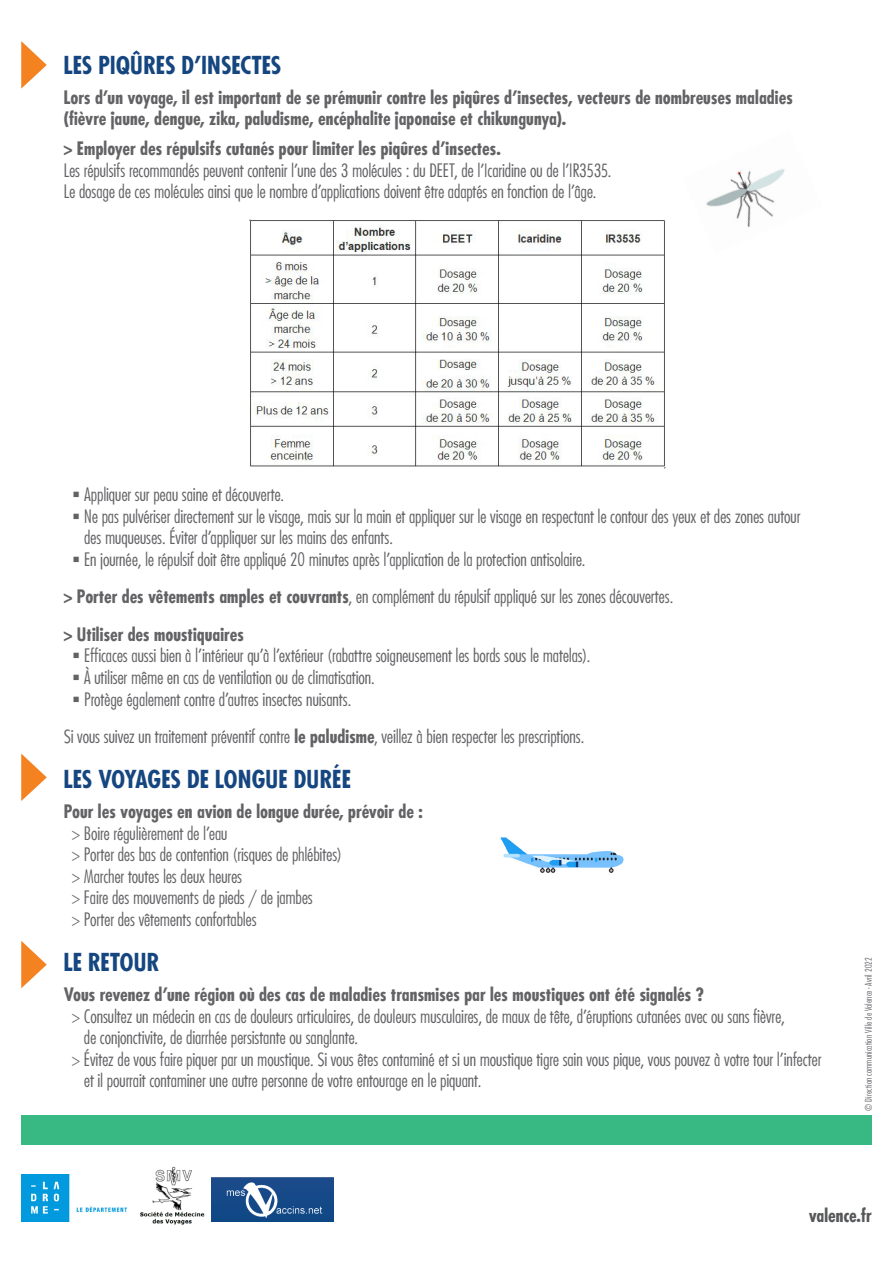
<style>
.page{position:relative;width:893px;height:1263px;background:#fff}
.page>*{position:absolute;margin:0;border:0;box-sizing:border-box;transform-origin:0 0}
.t1{font:700 condensed 24px "Futura";color:#154680}
.t2{font:300 condensed 18px/21.6px "Futura";letter-spacing:-.005em;color:#636366}
.t3{font:700 condensed 18px/21.6px "Futura";color:#636366}
.t4{font:700 condensed 18px "Futura";color:#57585a}
.t5{font:300 condensed 9px "Futura";letter-spacing:.02em;color:#63656a}
.s1{font-weight:700}
</style>
<div class="page">
<img style="left:706px;top:169px;width:79px;height:58px">
<div style="left:21px;top:1115px;width:851px;height:30px;background:#38b983"></div>
<svg style="left:21px;top:41px;width:26px;height:48px"></svg>
<svg style="left:21px;top:753px;width:26px;height:48px"></svg>
<svg style="left:21px;top:941px;width:26px;height:47px"></svg>
<img style="left:21px;top:1174px;width:107px;height:48px">
<img style="left:139px;top:1166px;width:66px;height:59px">
<img style="left:212px;top:1178px;width:122px;height:44px">
<img style="left:500px;top:837px;width:124px;height:36px">
<img style="left:249px;top:219px;width:416px;height:249px">
<h1 class="t1" style="left:64px;top:49px;width:219px">LES PIQÛRES D’INSECTES</h1>
<p class="t3" style="left:64px;top:86px;width:730px">Lors d’un voyage, il est important de se prémunir contre les piqûres d’insectes, vecteurs de nombreuses maladies (fièvre jaune, dengue, zika, paludisme, encéphalite japonaise et chikungunya).</p>
<p class="t3" style="left:64px;top:138px;width:438px">&gt; Employer des répulsifs cutanés pour limiter les piqûres d’insectes.</p>
<p class="t2" style="left:64px;top:159px;width:549px">Les répulsifs recommandés peuvent contenir l’une des 3 molécules : du DEET, de l’Icaridine ou de l’IR3535.<br>Le dosage de ces molécules ainsi que le nombre d’applications doivent être adaptés en fonction de l’âge.</p>
<p class="t2" style="left:72px;top:483px;width:214px">▪ Appliquer sur peau saine et découverte.</p>
<p class="t2" style="left:84px;top:505px;width:718px;text-indent:-12px">▪ Ne pas pulvériser directement sur le visage, mais sur la main et appliquer sur le visage en respectant le contour des yeux et des zones autour des muqueuses. Éviter d’appliquer sur les mains des enfants.</p>
<p class="t2" style="left:64px;top:540px;width:611px;line-height:37.5px;text-indent:8px">▪ En journée, le répulsif doit être appliqué 20 minutes après l’application de la protection antisolaire.<br><span class="s1">&gt; Porter des vêtements amples et couvrants</span>, en complément du répulsif appliqué sur les zones découvertes. <span class="s1">&gt; Utiliser des moustiquaires</span></p>
<p class="t2" style="left:72px;top:645px;width:520px">▪ Efficaces aussi bien à l’intérieur qu’à l’extérieur (rabattre soigneusement les bords sous le matelas).</p>
<p class="t2" style="left:72px;top:666px;width:304px">▪ À utiliser même en cas de ventilation ou de climatisation.</p>
<p class="t2" style="left:64px;top:680px;width:522px;line-height:37.5px;text-indent:8px">▪ Protège également contre d’autres insectes nuisants.<br>Si vous suivez un traitement préventif contre <span class="s1">le paludisme</span>, veillez à bien respecter les prescriptions.</p>
<h1 class="t1" style="left:64px;top:763px;width:289px">LES VOYAGES DE LONGUE DURÉE</h1>
<p class="t3" style="left:64px;top:800px;width:360px">Pour les voyages en avion de longue durée, prévoir de :</p>
<p class="t2" style="left:72px;top:822px;width:271px">&gt; Boire régulièrement de l’eau<br>&gt; Porter des bas de contention (risques de phlébites) &gt; Marcher toutes les deux heures<br>&gt; Faire des mouvements de pieds / de jambes<br>&gt; Porter des vêtements confortables</p>
<h1 class="t1" style="left:64px;top:946px;width:97px">LE RETOUR</h1>
<p class="t3" style="left:64px;top:983px;width:642px">Vous revenez d’une région où des cas de maladies transmises par les moustiques ont été signalés ?</p>
<p class="t2" style="left:72px;top:1005px;width:714px">&gt; Consultez un médecin en cas de douleurs articulaires, de douleurs musculaires, de maux de tête, d’éruptions cutanées avec ou sans fièvre,</p>
<p class="t2" style="left:84px;top:1026px;width:276px">de conjonctivite, de diarrhée persistante ou sanglante.</p>
<p class="t2" style="left:72px;top:1048px;width:751px">&gt; Évitez de vous faire piquer par un moustique. Si vous êtes contaminé et si un moustique tigre sain vous pique, vous pouvez à votre tour l’infecter</p>
<p class="t2" style="left:84px;top:1070px;width:399px">et il pourrait contaminer une autre personne de votre entourage en le piquant.</p>
<p class="t5" style="left:863px;top:1110px;width:155px;rotate:-90deg">© Direction communication Ville de Valence - Avril 2022</p>
<p class="t4" style="left:809px;top:1203px;width:65px">valence.fr</p>
</div>
